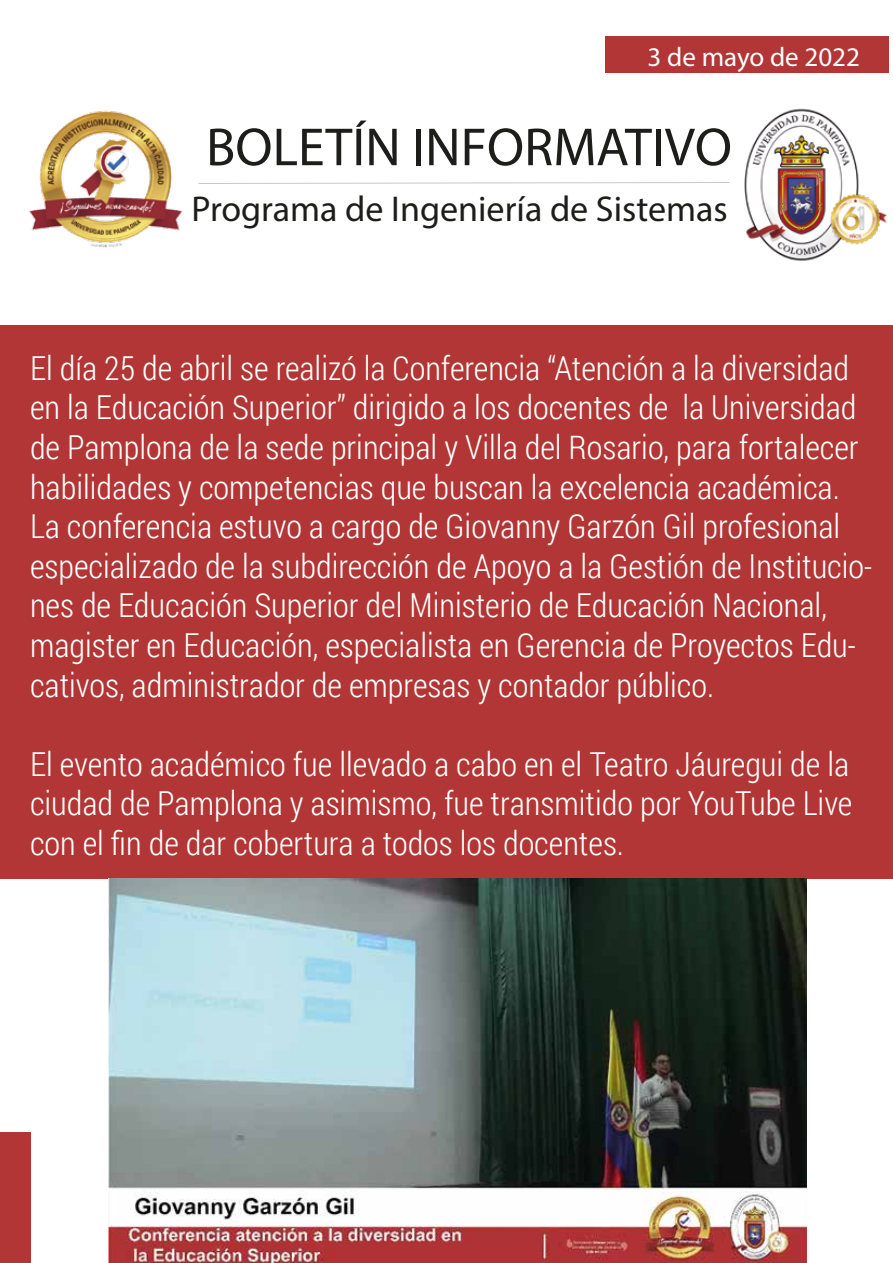
<style>
.page{position:relative;width:893px;height:1263px;background:#fff}
.page>*{position:absolute;margin:0;border:0;box-sizing:border-box;transform-origin:0 0}
.t1{font:54px "Myriad Pro";color:#1d1d1b}
.t2{font:36px "Myriad Pro";color:#1d1d1b}
.t3{font:300 33px/39.6px "Roboto Condensed";color:#fff}
.t4{font:27px "Myriad Pro";color:#fff}
</style>
<div class="page">
<div style="left:0;top:326px;width:893px;height:553px;background:#b13635"></div>
<div style="left:0;top:1133px;width:30px;height:130px;background:#b13635"></div>
<div style="left:605px;top:36px;width:284px;height:36px;background:#b13635"></div>
<img style="left:109px;top:879px;width:697px;height:384px">
<img style="left:744px;top:108px;width:143px;height:153px">
<svg style="left:199px;top:183px;width:429px;height:1px"></svg>
<img style="left:29px;top:110px;width:153px;height:138px">
<p class="t4" style="left:648px;top:40px;width:214px">3 de mayo de 2022</p>
<h1 class="t1" style="left:206px;top:114px;width:527px">BOLETÍN INFORMATIVO</h1>
<p class="t2" style="left:192px;top:187px;width:538px">Programa de Ingeniería de Sistemas</p>
<p class="t3" style="left:30px;top:347px;width:844px">El día 25 de abril se realizó la Conferencia “Atención a la diversidad en la Educación Superior” dirigido a los docentes de la Universidad de Pamplona de la sede principal y Villa del Rosario, para fortalecer habilidades y competencias que buscan la excelencia académica.<br>La conferencia estuvo a cargo de Giovanny Garzón Gil profesional especializado de la subdirección de Apoyo a la Gestión de Institucio&shy;nes de Educación Superior del Ministerio de Educación Nacional, magister en Educación, especialista en Gerencia de Proyectos Edu&shy;cativos, administrador de empresas y contador público.</p>
<p class="t3" style="left:30px;top:743px;width:824px;text-align:justify">El evento académico fue llevado a cabo en el Teatro Jáuregui de la ciudad de Pamplona y asimismo, fue transmitido por YouTube Live con el fin de dar cobertura a todos los docentes.</p>
</div>
